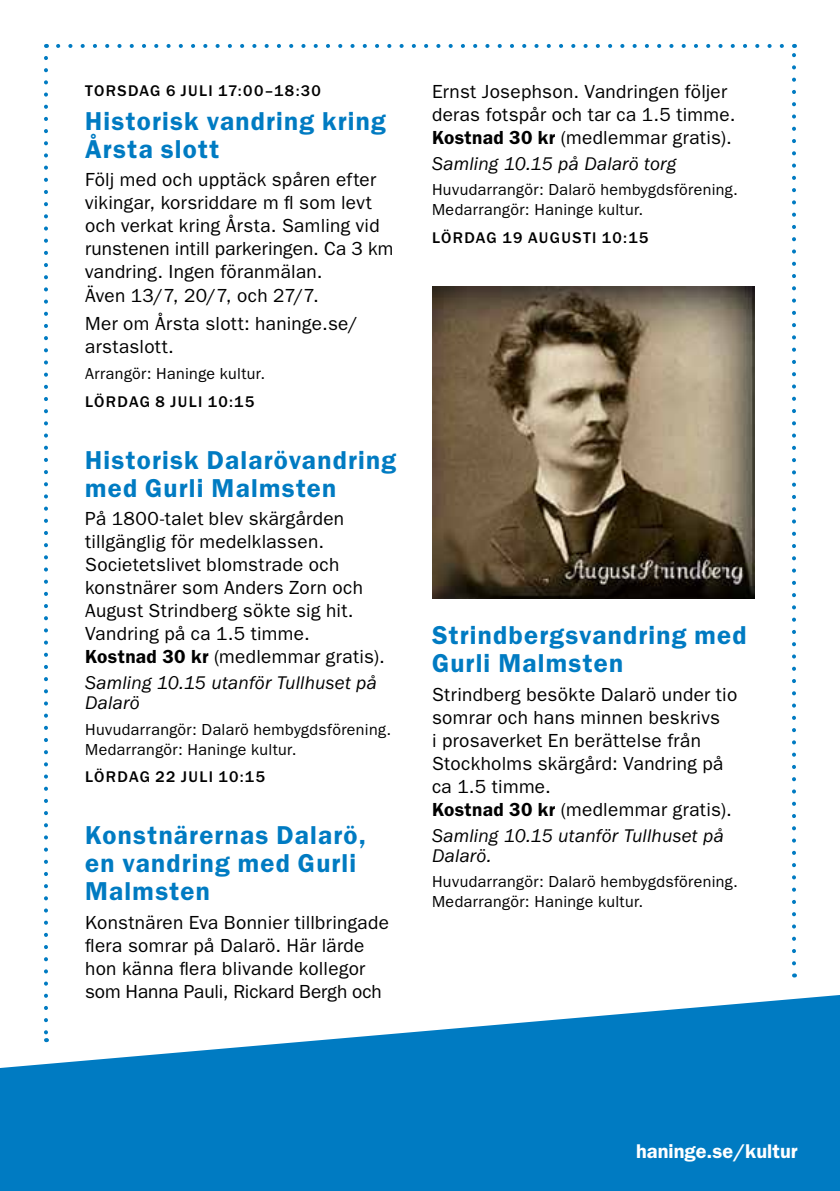
<style>
.page{position:relative;width:840px;height:1191px;background:#fff}
.page>*{position:absolute;margin:0;border:0;box-sizing:border-box;transform-origin:0 0}
.t1{font:600 26px/28px "ITC Franklin Gothic Std";letter-spacing:.05em;color:#007bc2}
.t2{font:600 20px "ITC Franklin Gothic Std";color:#fff}
.t3{font:19px/23px "ITC Franklin Gothic Std";letter-spacing:.015em;color:#000}
.t4{font:italic 19px/20px "ITC Franklin Gothic Std";letter-spacing:.01em;color:#000}
.t5{font:16px/20px "ITC Franklin Gothic Std";letter-spacing:.025em;color:#000}
.t6{font:500 16px "ITC Franklin Gothic Std";letter-spacing:.085em;color:#000}
.s1{font-weight:600}
</style>
<div class="page">
<svg style="left:0;top:995px;width:839px;height:196px;fill:#007bc2"></svg>
<img style="left:432px;top:286px;width:322px;height:312px">
<svg style="left:792px;top:44px;width:3px;height:919px"></svg>
<svg style="left:46px;top:44px;width:735px;height:4px"></svg>
<svg style="left:44px;top:58px;width:4px;height:984px"></svg>
<p class="t6" style="left:85px;top:82px;width:237px">TORSDAG 6 JULI 17:00–18:30</p>
<h1 class="t1" style="left:85px;top:107px;width:302px">Historisk vandring kring<br>Årsta slott</h1>
<p class="t3" style="left:85px;top:169px;width:309px">Följ med och upptäck spåren efter vikingar, korsriddare m fl som levt och verkat kring Årsta. Samling vid runstenen intill parkeringen. Ca 3 km vandring. Ingen föranmälan.<br>Även 13/7, 20/7, och 27/7.</p>
<p class="t3" style="left:85px;top:312px;width:274px">Mer om Årsta slott: haninge.se/ arstaslott.</p>
<p class="t5" style="left:85px;top:363px;width:181px">Arrangör: Haninge kultur.</p>
<p class="t6" style="left:85px;top:392px;width:171px">LÖRDAG 8 JULI 10:15</p>
<h1 class="t1" style="left:85px;top:445px;width:312px">Historisk Dalarövandring med Gurli Malmsten</h1>
<p class="t3" style="left:85px;top:507px;width:301px">På 1800-talet blev skärgården tillgänglig för medelklassen.<br>Societetslivet blomstrade och konstnärer som Anders Zorn och<br>August Strindberg sökte sig hit.<br>Vandring på ca 1.5 timme.<br><span class="s1">Kostnad 30 kr</span> (medlemmar gratis).</p>
<p class="t4" style="left:85px;top:673px;width:293px">Samling 10.15 utanför Tullhuset på<br>Dalarö</p>
<p class="t5" style="left:85px;top:719px;width:307px">Huvudarrangör: Dalarö hembygdsförening.<br>Medarrangör: Haninge kultur.</p>
<p class="t6" style="left:85px;top:768px;width:181px">LÖRDAG 22 JULI 10:15</p>
<h1 class="t1" style="left:85px;top:821px;width:282px">Konstnärernas Dalarö, en vandring med Gurli<br>Malmsten</h1>
<p class="t3" style="left:85px;top:911px;width:305px">Konstnären Eva Bonnier tillbringade flera somrar på Dalarö. Här lärde hon känna flera blivande kollegor som Hanna Pauli, Rickard Bergh och</p>
<p class="t3" style="left:432px;top:80px;width:305px">Ernst Josephson. Vandringen följer deras fotspår och tar ca 1.5 timme.<br><span class="s1">Kostnad 30 kr</span> (medlemmar gratis).</p>
<p class="t4" style="left:432px;top:154px;width:246px">Samling 10.15 på Dalarö torg</p>
<p class="t5" style="left:432px;top:180px;width:307px">Huvudarrangör: Dalarö hembygdsförening.<br>Medarrangör: Haninge kultur.</p>
<p class="t6" style="left:432px;top:229px;width:218px">LÖRDAG 19 AUGUSTI 10:15</p>
<h1 class="t1" style="left:432px;top:621px;width:316px">Strindbergsvandring med<br>Gurli Malmsten</h1>
<p class="t3" style="left:432px;top:683px;width:306px">Strindberg besökte Dalarö under tio somrar och hans minnen beskrivs<br>i prosaverket En berättelse från<br>Stockholms skärgård: Vandring på ca 1.5 timme.<br><span class="s1">Kostnad 30 kr</span> (medlemmar gratis).</p>
<p class="t4" style="left:432px;top:825px;width:293px">Samling 10.15 utanför Tullhuset på<br>Dalarö.</p>
<p class="t5" style="left:432px;top:872px;width:307px">Huvudarrangör: Dalarö hembygdsförening.<br>Medarrangör: Haninge kultur.</p>
<p class="t2" style="left:635px;top:1139px;width:163px">haninge.se/kultur</p>
</div>
